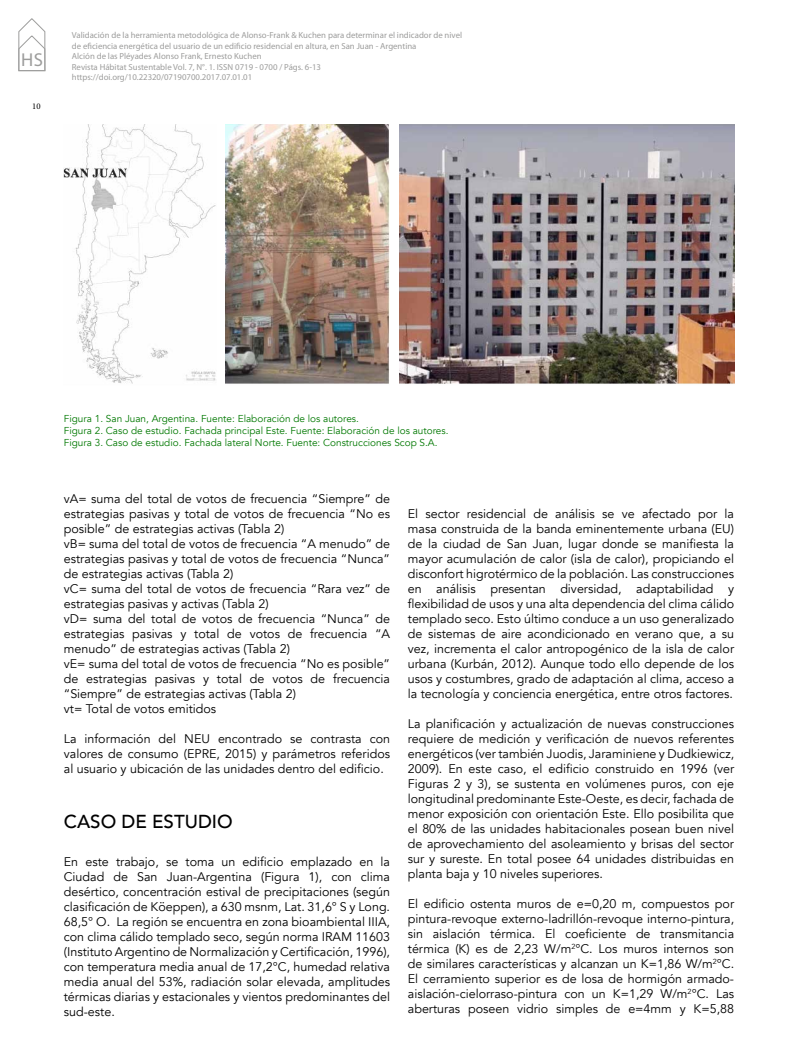
<style>
.page{position:relative;width:798px;height:1063px;background:#fff}
.page>*{position:absolute;margin:0;border:0;box-sizing:border-box;transform-origin:0 0}
.t1{font:500 18.75px "Avenir";color:#000}
.t2{font:18.75px "Myriad Pro";color:#9d9d9c}
.t3{font:12.5px/15px "Avenir";color:#000;text-align:justify}
.t4{font:10px/12px "Avenir";color:#007800}
.t5{font:8.75px/10.5px "Myriad Pro";color:#9d9d9c}
.t6{font:8.75px "Minion Pro";color:#000}
</style>
<div class="page">
<svg style="left:19px;top:18px;width:26px;height:53px"></svg>
<img style="left:64px;top:124px;width:152px;height:260px">
<img style="left:225px;top:124px;width:164px;height:260px">
<img style="left:399px;top:124px;width:334px;height:260px">
<h1 class="t2" style="left:21px;top:48px;width:24px">HS</h1>
<p class="t6" style="left:32px;top:101px;width:10px">10</p>
<p class="t5" style="left:72px;top:30px;width:391px">Validación de la herramienta metodológica de Alonso-Frank &amp; Kuchen para determinar el indicador de nivel de eficiencia energética del usuario de un edificio residencial en altura, en San Juan - Argentina<br>Alción de las Pléyades Alonso Frank, Ernesto Kuchen<br>Revista Hábitat Sustentable Vol. 7, N°. 1. ISSN 0719 - 0700 / Págs. 6-13 https://doi.org/10.22320/07190700.2017.07.01.01</p>
<p class="t4" style="left:64px;top:413px;width:386px">Figura 1. San Juan, Argentina. Fuente: Elaboración de los autores.<br>Figura 2. Caso de estudio. Fachada principal Este. Fuente: Elaboración de los autores.<br>Figura 3. Caso de estudio. Fachada lateral Norte. Fuente: Construcciones Scop S.A.</p>
<p class="t3" style="left:64px;top:491px;width:327px;text-align:left">vA= suma del total de votos de frecuencia “Siempre” de estrategias pasivas y total de votos de frecuencia “No es posible” de estrategias activas (Tabla 2)<br>vB= suma del total de votos de frecuencia “A menudo” de estrategias pasivas y total de votos de frecuencia “Nunca” de estrategias activas (Tabla 2)<br>vC= suma del total de votos de frecuencia “Rara vez” de estrategias pasivas y activas (Tabla 2)<br>vD= suma del total de votos de frecuencia “Nunca” de estrategias pasivas y total de votos de frecuencia “A menudo” de estrategias activas (Tabla 2)<br>vE= suma del total de votos de frecuencia “No es posible” de estrategias pasivas y total de votos de frecuencia “Siempre” de estrategias activas (Tabla 2)<br>vt= Total de votos emitidos</p>
<p class="t3" style="left:64px;top:731px;width:327px">La información del NEU encontrado se contrasta con valores de consumo (EPRE, 2015) y parámetros referidos al usuario y ubicación de las unidades dentro del edificio.</p>
<h1 class="t1" style="left:64px;top:805px;width:170px">CASO DE ESTUDIO</h1>
<p class="t3" style="left:64px;top:854px;width:327px">En este trabajo, se toma un edificio emplazado en la Ciudad de San Juan-Argentina (Figura 1), con clima desértico, concentración estival de precipitaciones (según clasificación de Köeppen), a 630 msnm, Lat. 31,6° S y Long.<br>68,5° O. La región se encuentra en zona bioambiental IIIA, con clima cálido templado seco, según norma IRAM 11603 (Instituto Argentino de Normalización y Certificación, 1996), con temperatura media anual de 17,2°C, humedad relativa media anual del 53%, radiación solar elevada, amplitudes térmicas diarias y estacionales y vientos predominantes del sud-este.</p>
<p class="t3" style="left:407px;top:506px;width:327px">El sector residencial de análisis se ve afectado por la masa construida de la banda eminentemente urbana (EU) de la ciudad de San Juan, lugar donde se manifiesta la mayor acumulación de calor (isla de calor), propiciando el disconfort higrotérmico de la población. Las construcciones en análisis presentan diversidad, adaptabilidad y flexibilidad de usos y una alta dependencia del clima cálido templado seco. Esto último conduce a un uso generalizado de sistemas de aire acondicionado en verano que, a su vez, incrementa el calor antropogénico de la isla de calor urbana (Kurbán, 2012). Aunque todo ello depende de los usos y costumbres, grado de adaptación al clima, acceso a la tecnología y conciencia energética, entre otros factores.</p>
<p class="t3" style="left:407px;top:716px;width:327px">La planificación y actualización de nuevas construcciones requiere de medición y verificación de nuevos referentes energéticos (ver también Juodis, Jaraminiene y Dudkiewicz, 2009). En este caso, el edificio construido en 1996 (ver Figuras 2 y 3), se sustenta en volúmenes puros, con eje longitudinal predominante Este-Oeste, es decir, fachada de menor exposición con orientación Este. Ello posibilita que el 80% de las unidades habitacionales posean buen nivel de aprovechamiento del asoleamiento y brisas del sector sur y sureste. En total posee 64 unidades distribuidas en planta baja y 10 niveles superiores.</p>
<p class="t3" style="left:407px;top:896px;width:327px">El edificio ostenta muros de e=0,20 m, compuestos por pintura-revoque externo-ladrillón-revoque interno-pintura, sin aislación térmica. El coeficiente de transmitancia térmica (K) es de 2,23 W/m<sup>2</sup>°C. Los muros internos son de similares características y alcanzan un K=1,86 W/m<sup>2</sup>°C.<br>El cerramiento superior es de losa de hormigón armado&shy;aislación-cielorraso-pintura con un K=1,29 W/m<sup>2</sup>°C. Las aberturas poseen vidrio simples de e=4mm y K=5,88</p>
</div>
